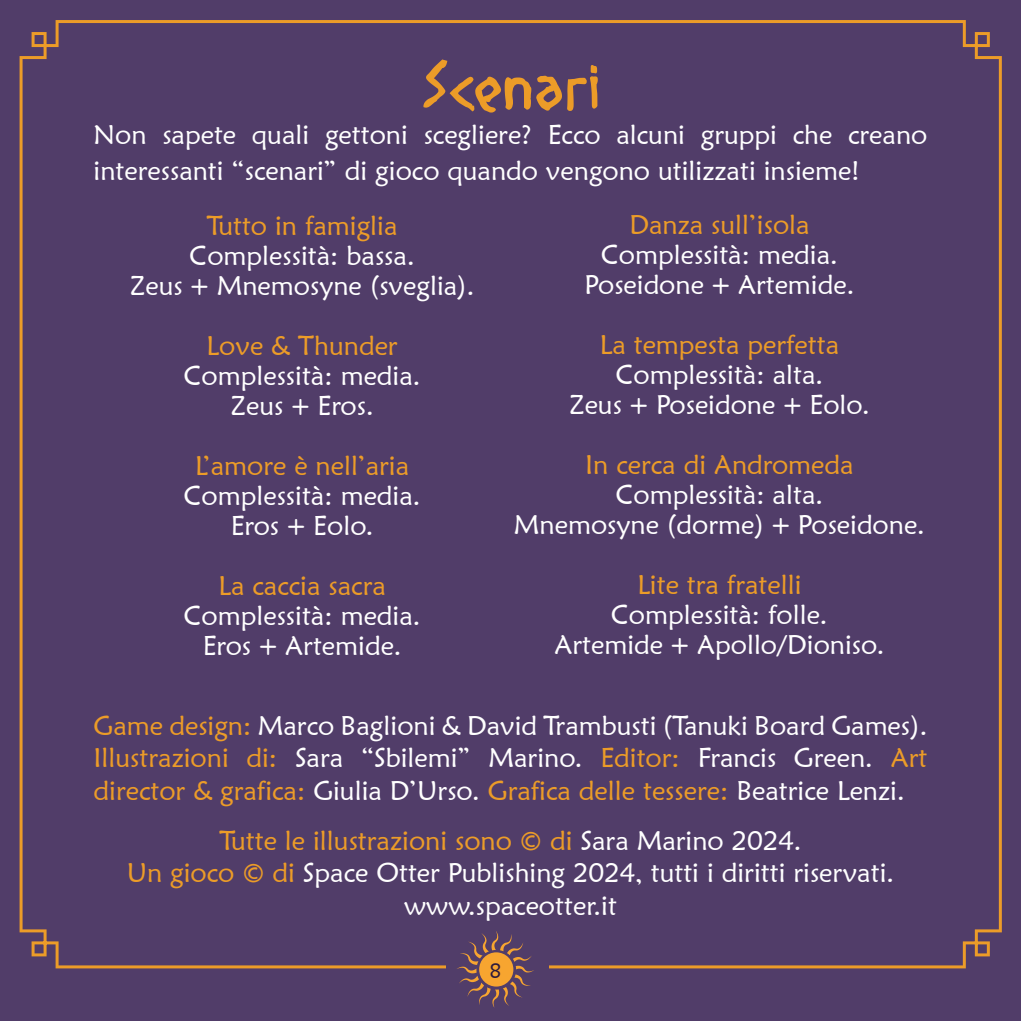
<style>
.page{position:relative;width:1021px;height:1021px;background:#fff}
.page>*{position:absolute;margin:0;border:0;box-sizing:border-box;transform-origin:0 0}
.t1{font:60px "Diogenes";letter-spacing:.03em;color:#ec9c28}
.t2{font:27px/30px "Maiandra GD";color:#fff;text-align:center}
.t3{font:27px "Maiandra GD";color:#ec9c28}
.t4{font:21px "Maiandra GD";color:#2d1a3d}
.s1{color:#ec9c28}
</style>
<div class="page">
<div style="left:0;top:0;width:1020px;height:1020px;background:#513d69"></div>
<div style="left:20px;top:20px;width:981px;height:948px;background:#513d69"></div>
<div style="left:446px;top:929px;width:103px;height:78px;background:#513d69"></div>
<svg style="left:457px;top:931px;width:77px;height:76px"></svg>
<div style="left:479px;top:952px;width:34px;height:34px;background:#f7a530;border-radius:50%"></div>
<h1 class="t1" style="left:422px;top:52px;width:178px">Scenari</h1>
<p class="t2" style="left:94px;top:116px;width:835px;line-height:36px;text-align:left">Non sapete quali gettoni scegliere? Ecco alcuni gruppi che creano interessanti “scenari” di gioco quando vengono utilizzati insieme!</p>
<p class="t3" style="left:207px;top:208px;width:192px">Tutto in famiglia</p>
<p class="t2" style="left:130px;top:240px;width:346px">Complessità: bassa.<br>Zeus + Mnemosyne (sveglia).</p>
<p class="t3" style="left:207px;top:328px;width:192px">Love &amp; Thunder</p>
<p class="t2" style="left:184px;top:360px;width:238px">Complessità: media.<br>Zeus + Eros.</p>
<p class="t3" style="left:195px;top:448px;width:215px">L’amore è nell’aria</p>
<p class="t2" style="left:184px;top:480px;width:238px">Complessità: media.<br>Eros + Eolo.</p>
<p class="t3" style="left:218px;top:568px;width:169px">La caccia sacra</p>
<p class="t2" style="left:184px;top:600px;width:238px">Complessità: media.<br>Eros + Artemide.</p>
<p class="t3" style="left:629px;top:208px;width:182px">Danza sull’isola</p>
<p class="t2" style="left:584px;top:239px;width:271px">Complessità: media.<br>Poseidone + Artemide.</p>
<p class="t3" style="left:599px;top:328px;width:241px">La tempesta perfetta</p>
<p class="t2" style="left:569px;top:359px;width:302px">Complessità: alta.<br>Zeus + Poseidone + Eolo.</p>
<p class="t3" style="left:585px;top:448px;width:270px">In cerca di Andromeda</p>
<p class="t2" style="left:514px;top:479px;width:412px">Complessità: alta.<br>Mnemosyne (dorme) + Poseidone.</p>
<p class="t3" style="left:637px;top:568px;width:166px">Lite tra fratelli</p>
<p class="t2" style="left:554px;top:599px;width:331px">Complessità: folle.<br>Artemide + Apollo/Dioniso.</p>
<p class="t2" style="left:94px;top:708px;width:835px;line-height:32.4px;text-align:justify"><span class="s1">Game design:</span> Marco Baglioni &amp; David Trambusti (Tanuki Board Games).<br><span class="s1">Illustrazioni di:</span> Sara “Sbilemi” Marino. <span class="s1">Editor:</span> Francis Green. <span class="s1">Art director &amp; grafica:</span> Giulia D’Urso. <span class="s1">Grafica delle tessere:</span> Beatrice Lenzi.</p>
<p class="t2" style="left:127px;top:824px;width:768px;line-height:32.4px"><span class="s1">Tutte le illustrazioni sono © di</span> Sara Marino 2024.<br><span class="s1">Un gioco © di</span> Space Otter Publishing 2024, tutti i diritti riservati. www.spaceotter.it</p>
<p class="t4" style="left:489px;top:957px;width:13px">8</p>
</div>
